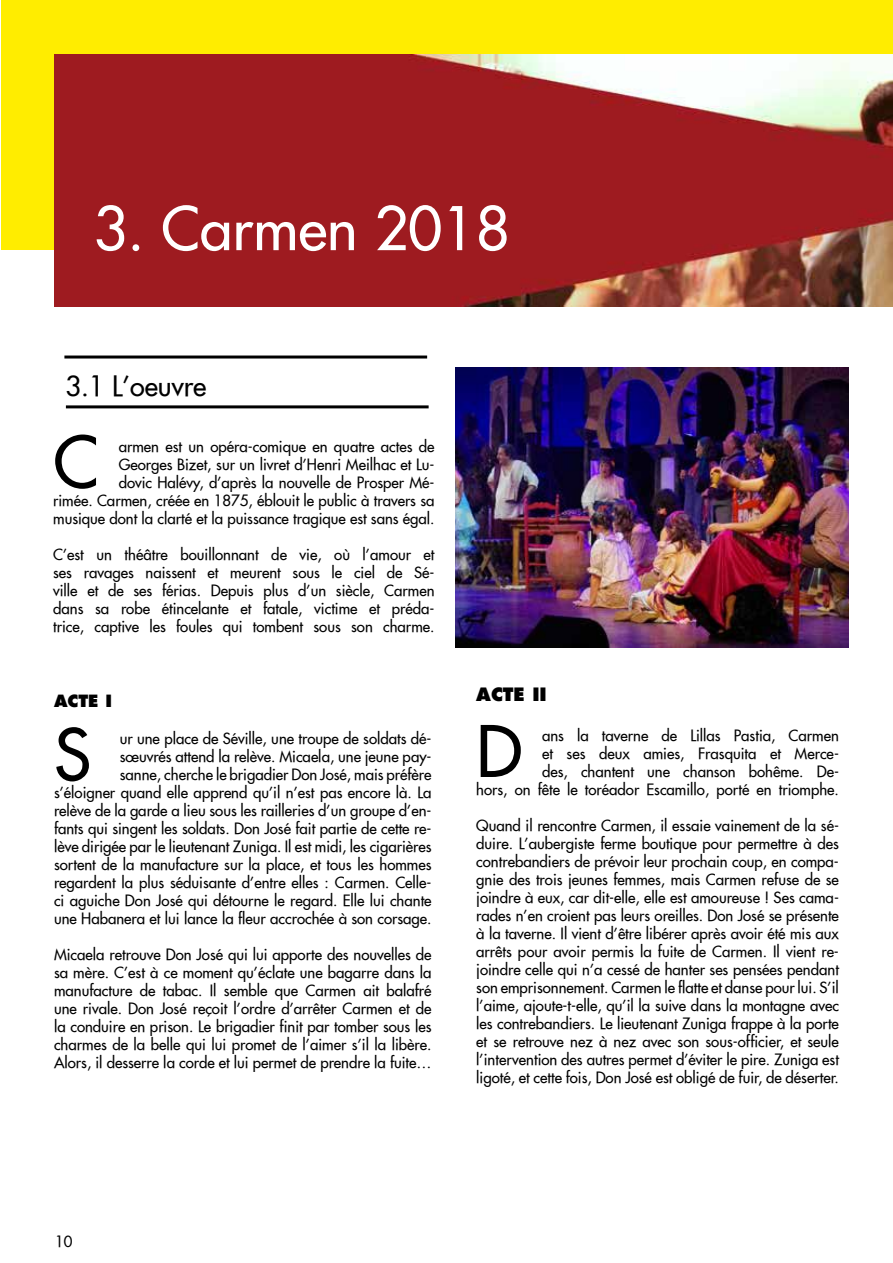
<style>
.page{position:relative;width:893px;height:1263px;background:#fff}
.page>*{position:absolute;margin:0;border:0;box-sizing:border-box;transform-origin:0 0}
.t1{font:69px "Futura Extended";color:#000}
.t2{font:58.5px "Futura Extended";color:#fff}
.t3{font:27px "Futura Extended";color:#000}
.t4{font:800 18px "Futura";color:#000}
.t5{font:800 16.5px "Futura";color:#000}
.t6{font:15px/18px "Futura Extended";color:#000;text-align:right}
</style>
<div class="page">
<div style="left:2px;top:0;width:891px;height:249px;background:#ffed00"></div>
<img style="left:55px;top:54px;width:838px;height:252px">
<hr style="left:64px;top:355px;width:363px;height:3px;background:#000">
<hr style="left:66px;top:405px;width:363px;height:3px;background:#000">
<img style="left:455px;top:368px;width:393px;height:280px">
<h2 class="t2" style="left:94px;top:190px;width:418px">3. Carmen 2018</h2>
<h3 class="t3" style="left:65px;top:368px;width:142px">3.1 L’oeuvre</h3>
<h1 class="t1" style="left:53px;top:417px;width:47px">C</h1>
<p class="t6" style="left:53px;top:437px;width:383px">armen est un opéra-comique en quatre actes de<br>Georges Bizet, sur un livret d’Henri Meilhac et Lu-<br>dovic Halévy, d’après la nouvelle de Prosper Mé-<br>rimée. Carmen, créée en 1875, éblouit le public à travers sa musique dont la clarté et la puissance tragique est sans égal.</p>
<p class="t6" style="left:53px;top:545px;width:383px;text-align:justify">C’est un théâtre bouillonnant de vie, où l’amour et ses ravages naissent et meurent sous le ciel de Sé&shy;ville et de ses férias. Depuis plus d’un siècle, Carmen dans sa robe étincelante et fatale, victime et préda&shy;trice, captive les foules qui tombent sous son charme.</p>
<p class="t5" style="left:54px;top:690px;width:60px">ACTE I</p>
<h1 class="t1" style="left:54px;top:709px;width:39px">S</h1>
<p class="t6" style="left:54px;top:730px;width:379px">ur une place de Séville, une troupe de soldats dé-<br>sœuvrés attend la relève. Micaela, une jeune pay-<br>sanne, cherche le brigadier Don José, mais préfère<br>s’éloigner quand elle apprend qu’il n’est pas encore là. La relève de la garde a lieu sous les railleries d’un groupe d’en&shy;fants qui singent les soldats. Don José fait partie de cette re&shy;lève dirigée par le lieutenant Zuniga. Il est midi, les cigarières sortent de la manufacture sur la place, et tous les hommes regardent la plus séduisante d’entre elles : Carmen. Celle&shy;ci aguiche Don José qui détourne le regard. Elle lui chante une Habanera et lui lance la fleur accrochée à son corsage.</p>
<p class="t6" style="left:54px;top:946px;width:379px;text-align:justify">Micaela retrouve Don José qui lui apporte des nouvelles de sa mère. C’est à ce moment qu’éclate une bagarre dans la manufacture de tabac. Il semble que Carmen ait balafré une rivale. Don José reçoit l’ordre d’arrêter Carmen et de la conduire en prison. Le brigadier finit par tomber sous les charmes de la belle qui lui promet de l’aimer s’il la libère.<br>Alors, il desserre la corde et lui permet de prendre la fuite…</p>
<p class="t4" style="left:476px;top:683px;width:72px">ACTE II</p>
<h1 class="t1" style="left:476px;top:706px;width:47px">D</h1>
<p class="t6" style="left:476px;top:726px;width:364px">ans la taverne de Lillas Pastia, Carmen<br>et ses deux amies, Frasquita et Merce-<br>des, chantent une chanson bohême. De-<br>hors, on fête le toréador Escamillo, porté en triomphe.</p>
<p class="t6" style="left:476px;top:816px;width:364px;text-align:justify">Quand il rencontre Carmen, il essaie vainement de la sé&shy;duire. L’aubergiste ferme boutique pour permettre à des contrebandiers de prévoir leur prochain coup, en compa&shy;gnie des trois jeunes femmes, mais Carmen refuse de se joindre à eux, car dit-elle, elle est amoureuse ! Ses cama&shy;rades n’en croient pas leurs oreilles. Don José se présente à la taverne. Il vient d’être libérer après avoir été mis aux arrêts pour avoir permis la fuite de Carmen. Il vient re&shy;joindre celle qui n’a cessé de hanter ses pensées pendant son emprisonnement. Carmen le flatte et danse pour lui. S’il l’aime, ajoute-t-elle, qu’il la suive dans la montagne avec les contrebandiers. Le lieutenant Zuniga frappe à la porte et se retrouve nez à nez avec son sous-officier, et seule l’intervention des autres permet d’éviter le pire. Zuniga est ligoté, et cette fois, Don José est obligé de fuir, de déserter.</p>
<p class="t6" style="left:55px;top:1232px;width:19px">10</p>
</div>
